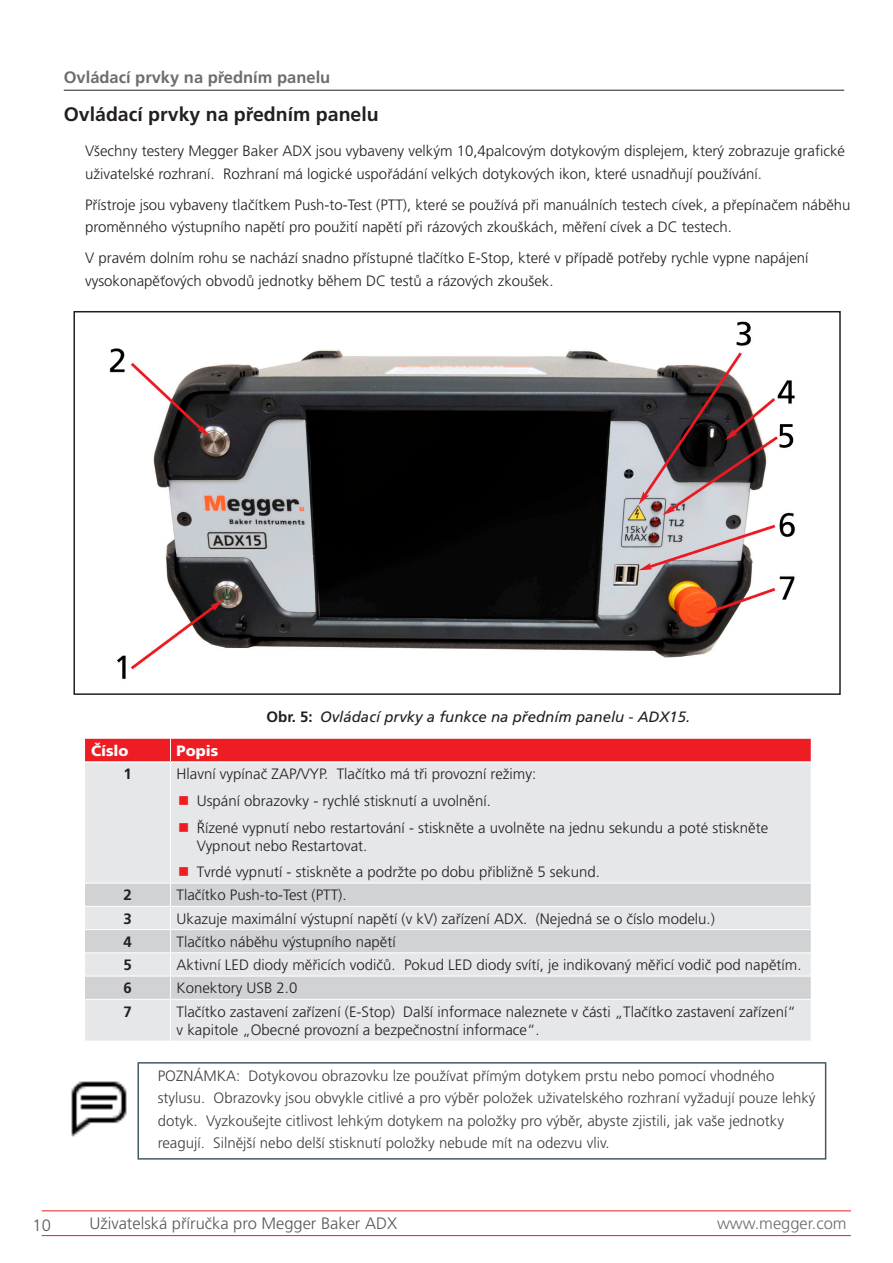
<style>
.page{position:relative;width:893px;height:1263px;background:#fff}
.page>*{position:absolute;margin:0;border:0;box-sizing:border-box;transform-origin:0 0}
.Heading2{font:700 19.5px "Frutiger LT Pro";color:#231f20}
.t1{font:300 16.5px "Frutiger LT Pro";color:#57585a}
.t2{font:700 16.5px "Frutiger LT Pro";color:#6c6d70}
.t3{font:300 16.5px "Frutiger LT Pro";color:#6c6d70}
.Body{font:300 15px/22.5px "Frutiger LT Pro";color:#231f20}
.Table_Text{font:300 15px/18px "Frutiger LT Pro";color:#231f20}
.Note_and_Notice{font:300 15px/22.5px "Frutiger LT Pro";color:#3e3e3f}
.t4{font:italic 15px "Frutiger LT Pro";color:#231f20}
.Table_Header{font:900 15px "Frutiger LT Pro";color:#fff}
.Table_Item_Center{font:700 15px "Frutiger LT Pro";color:#231f20}
.s1{font-weight:700;font-style:normal}
</style>
<div class="page">
<img style="left:109px;top:321px;width:686px;height:358px">
<div style="left:73px;top:311px;width:768px;height:384px;border:2px solid #231f20"></div>
<div style="left:85px;top:763px;width:726px;height:277px;background:#e6e7e9"></div>
<svg style="left:85px;top:884px;width:726px;height:115px;background:#d9dadc"></svg>
<div style="left:85px;top:739px;width:726px;height:22px;background:#ee1d23"></div>
<hr style="left:170px;top:763px;width:1px;height:120px;background:#fff">
<hr style="left:85px;top:883px;width:86px;height:1px;background:#fff">
<hr style="left:171px;top:883px;width:640px;height:1px;background:#fff">
<hr style="left:85px;top:906px;width:86px;height:1px;background:#fff">
<hr style="left:171px;top:906px;width:640px;height:1px;background:#fff">
<hr style="left:85px;top:929px;width:86px;height:1px;background:#fff">
<hr style="left:171px;top:929px;width:640px;height:1px;background:#fff">
<hr style="left:85px;top:952px;width:86px;height:1px;background:#fff">
<hr style="left:171px;top:952px;width:640px;height:1px;background:#fff">
<hr style="left:85px;top:976px;width:86px;height:1px;background:#fff">
<hr style="left:171px;top:976px;width:640px;height:1px;background:#fff">
<svg style="left:170px;top:883px;width:1px;height:116px"></svg>
<hr style="left:85px;top:999px;width:86px;height:1px;background:#fff">
<hr style="left:171px;top:999px;width:640px;height:1px;background:#fff">
<hr style="left:170px;top:1000px;width:1px;height:40px;background:#fff">
<img style="left:71px;top:1081px;width:56px;height:56px">
<div style="left:137px;top:1062px;width:689px;height:97px;border:2px solid #455b64"></div>
<hr style="left:64px;top:90px;width:780px;height:1px;background:#231f20">
<hr style="left:42px;top:1210px;width:809px;height:1px;background:#ee1d23">
<hr style="left:42px;top:1235px;width:809px;height:1px;background:#ee1d23">
<svg style="left:179px;top:796px;width:9px;height:9px"></svg>
<svg style="left:179px;top:823px;width:9px;height:8px"></svg>
<svg style="left:179px;top:867px;width:9px;height:9px"></svg>
<p class="t2" style="left:64px;top:67px;width:268px">Ovládací prvky na předním panelu</p>
<p class="Heading2" style="left:64px;top:103px;width:317px">Ovládací prvky na předním panelu</p>
<p class="Body" style="left:85px;top:140px;width:762px">Všechny testery Megger Baker ADX jsou vybaveny velkým 10,4palcovým dotykovým displejem, který zobrazuje grafické uživatelské rozhraní. Rozhraní má logické uspořádání velkých dotykových ikon, které usnadňují používání.</p>
<p class="Body" style="left:85px;top:193px;width:767px">Přístroje jsou vybaveny tlačítkem Push-to-Test (PTT), které se používá při manuálních testech cívek, a přepínačem náběhu proměnného výstupního napětí pro použití napětí při rázových zkouškách, měření cívek a DC testech.</p>
<p class="Body" style="left:85px;top:247px;width:725px">V pravém dolním rohu se nachází snadno přístupné tlačítko E-Stop, které v případě potřeby rychle vypne napájení vysokonapěťových obvodů jednotky během DC testů a rázových zkoušek.</p>
<p class="t4" style="left:266px;top:708px;width:425px"><span class="s1">Obr. 5:</span> Ovládací prvky a funkce na předním panelu - ADX15.</p>
<p class="Table_Header" style="left:91px;top:742px;width:39px">Číslo</p>
<p class="Table_Header" style="left:177px;top:742px;width:43px">Popis</p>
<p class="Table_Item_Center" style="left:124px;top:765px;width:10px">1</p>
<p class="Table_Text" style="left:177px;top:765px;width:361px">Hlavní vypínač ZAP/VYP. Tlačítko má tři provozní režimy:</p>
<p class="Body" style="left:197px;top:790px;width:296px">Uspání obrazovky - rychlé stisknutí a uvolnění.</p>
<p class="Body" style="left:197px;top:818px;width:573px;line-height:18px">Řízené vypnutí nebo restartování - stiskněte a uvolněte na jednu sekundu a poté stiskněte<br>Vypnout nebo Restartovat.</p>
<p class="Body" style="left:197px;top:861px;width:405px">Tvrdé vypnutí - stiskněte a podržte po dobu přibližně 5 sekund.</p>
<p class="Table_Item_Center" style="left:124px;top:886px;width:10px">2</p>
<p class="Table_Text" style="left:177px;top:886px;width:172px">Tlačítko Push-to-Test (PTT).</p>
<p class="Table_Item_Center" style="left:124px;top:909px;width:10px">3</p>
<p class="Table_Text" style="left:177px;top:909px;width:540px">Ukazuje maximální výstupní napětí (v kV) zařízení ADX. (Nejedná se o číslo modelu.)</p>
<p class="Table_Item_Center" style="left:124px;top:933px;width:10px">4</p>
<p class="Table_Text" style="left:177px;top:933px;width:221px">Tlačítko náběhu výstupního napětí</p>
<p class="Table_Item_Center" style="left:124px;top:956px;width:10px">5</p>
<p class="Table_Text" style="left:177px;top:956px;width:627px">Aktivní LED diody měřicích vodičů. Pokud LED diody svítí, je indikovaný měřicí vodič pod napětím.</p>
<p class="Table_Item_Center" style="left:124px;top:979px;width:10px">6</p>
<p class="Table_Text" style="left:177px;top:979px;width:122px">Konektory USB 2.0</p>
<p class="Table_Item_Center" style="left:124px;top:1002px;width:10px">7</p>
<p class="Table_Text" style="left:177px;top:1002px;width:621px">Tlačítko zastavení zařízení (E-Stop) Další informace naleznete v části „Tlačítko zastavení zařízení“ v kapitole „Obecné provozní a bezpečnostní informace“.</p>
<p class="Note_and_Notice" style="left:158px;top:1064px;width:659px">POZNÁMKA: Dotykovou obrazovku lze používat přímým dotykem prstu nebo pomocí vhodného stylusu. Obrazovky jsou obvykle citlivé a pro výběr položek uživatelského rozhraní vyžadují pouze lehký dotyk. Vyzkoušejte citlivost lehkým dotykem na položky pro výběr, abyste zjistili, jak vaše jednotky reagují. Silnější nebo delší stisknutí položky nebude mít na odezvu vliv.</p>
<p class="t1" style="left:32px;top:1215px;width:20px">10</p>
<p class="t1" style="left:89px;top:1213px;width:309px">Uživatelská příručka pro Megger Baker ADX</p>
<p class="t3" style="left:717px;top:1213px;width:131px">www.megger.com</p>
</div>
